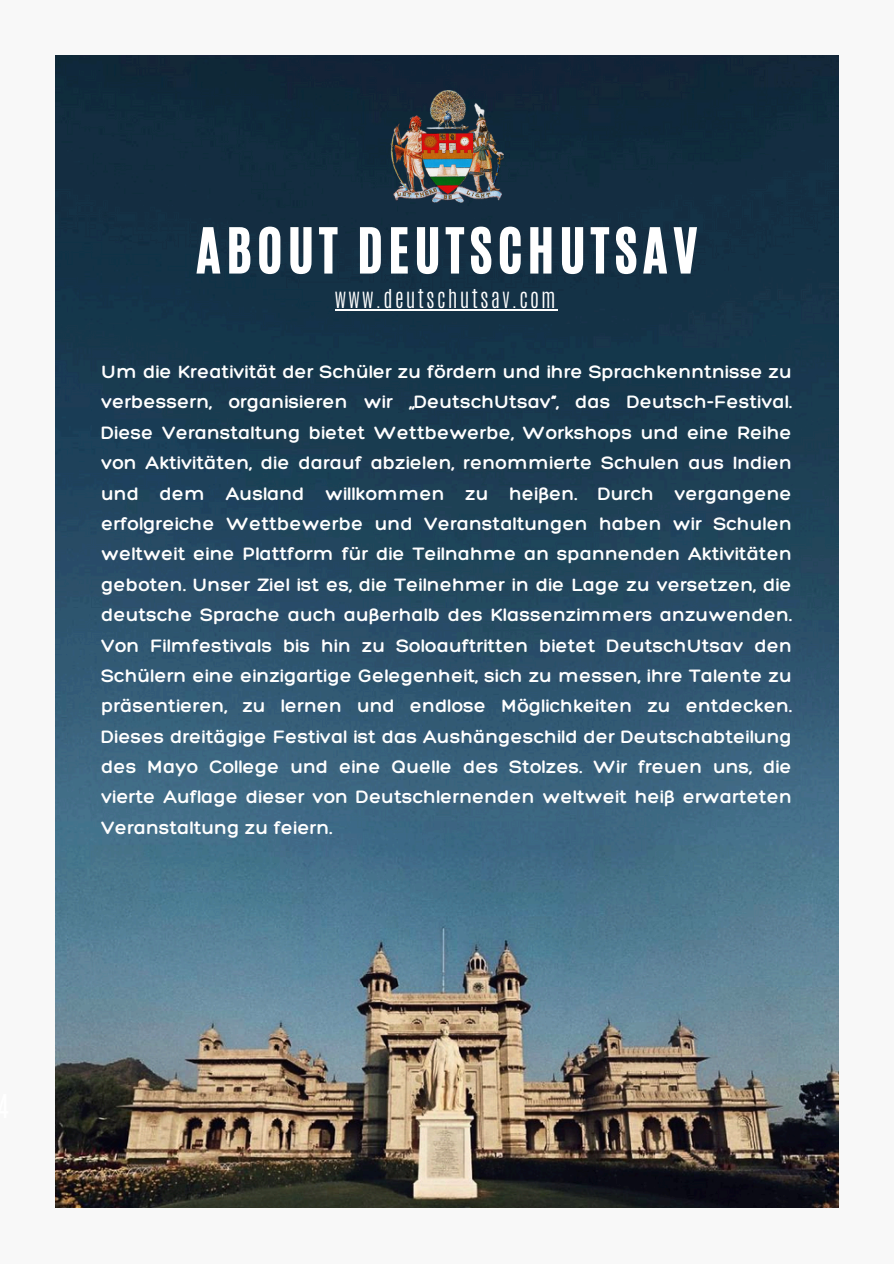
<style>
.page{position:relative;width:894px;height:1264px;background:#fff}
.page>*{position:absolute;margin:0;border:0;box-sizing:border-box;transform-origin:0 0}
.t1{font:52.5px "CA Generated";letter-spacing:.1em;color:#fff}
.t2{font:300 21.75px "Antonio";letter-spacing:.1em;color:#fff}
.t3{font:300 19.5px/30.3px "Hero";letter-spacing:.01em;color:#fff;text-align:justify}
</style>
<div class="page">
<div style="left:0;top:0;width:893px;height:1263px;background:#f8f8f8"></div>
<img style="left:56px;top:56px;width:782px;height:1151px">
<img style="left:390px;top:90px;width:113px;height:113px">
<hr style="left:335px;top:309px;width:223px;height:1px;background:#fff">
<h1 class="t1" style="left:196px;top:213px;width:503px">ABOUT DEUTSCHUTSAV</h1>
<h3 class="t2" style="left:335px;top:283px;width:222px">www.deutschutsav.com</h3>
<p class="t3" style="left:101px;top:356px;width:691px">Um die Kreativität der Schüler zu fördern und ihre Sprachkenntnisse zu verbessern, organisieren wir „DeutschUtsav“, das Deutsch-Festival.<br>Diese Veranstaltung bietet Wettbewerbe, Workshops und eine Reihe von Aktivitäten, die darauf abzielen, renommierte Schulen aus Indien und dem Ausland willkommen zu heißen. Durch vergangene erfolgreiche Wettbewerbe und Veranstaltungen haben wir Schulen weltweit eine Plattform für die Teilnahme an spannenden Aktivitäten geboten. Unser Ziel ist es, die Teilnehmer in die Lage zu versetzen, die deutsche Sprache auch außerhalb des Klassenzimmers anzuwenden.<br>Von Filmfestivals bis hin zu Soloauftritten bietet DeutschUtsav den Schülern eine einzigartige Gelegenheit, sich zu messen, ihre Talente zu präsentieren, zu lernen und endlose Möglichkeiten zu entdecken.<br>Dieses dreitägige Festival ist das Aushängeschild der Deutschabteilung des Mayo College und eine Quelle des Stolzes. Wir freuen uns, die vierte Auflage dieser von Deutschlernenden weltweit heiß erwarteten Veranstaltung zu feiern.</p>
</div>
